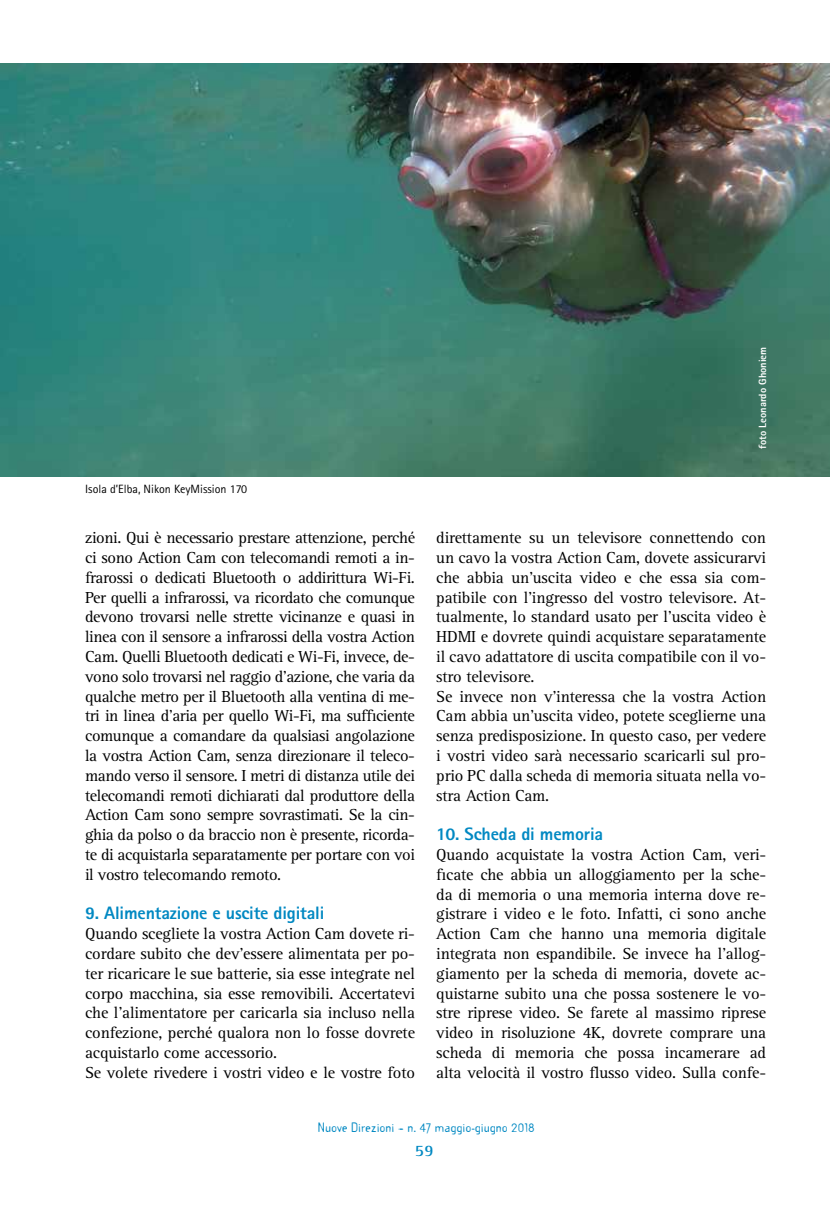
<style>
.page{position:relative;width:830px;height:1212px;background:#fff}
.page>*{position:absolute;margin:0;border:0;box-sizing:border-box;transform-origin:0 0}
.t1{font:800 18px "Rotis Sans Serif Std";letter-spacing:-.01em;color:#0088c2}
.t2{font:16.5px/19.8px "Rotis Serif Std";letter-spacing:-.01em;color:#000;text-align:justify}
.t3{font:700 16.5px "Rotis Serif Std";color:#0088c2}
.t4{font:12px "Template Gothic OT";color:#0088c2}
.t5{font:12px "Rotis Sans Serif Std";color:#000}
.t6{font:800 10.5px "Rotis Sans Serif Std";color:#fff}
</style>
<div class="page">
<img style="left:0;top:64px;width:829px;height:412px">
<p class="t5" style="left:85px;top:482px;width:163px">Isola d’Elba, Nikon KeyMission 170</p>
<p class="t2" style="left:85px;top:528px;width:331px">zioni. Qui è necessario prestare attenzione, perché ci sono Action Cam con telecomandi remoti a in&shy;frarossi o dedicati Bluetooth o addirittura Wi-Fi.<br>Per quelli a infrarossi, va ricordato che comunque devono trovarsi nelle strette vicinanze e quasi in linea con il sensore a infrarossi della vostra Action Cam. Quelli Bluetooth dedicati e Wi-Fi, invece, de&shy;vono solo trovarsi nel raggio d’azione, che varia da qualche metro per il Bluetooth alla ventina di me&shy;tri in linea d’aria per quello Wi-Fi, ma sufficiente comunque a comandare da qualsiasi angolazione la vostra Action Cam, senza direzionare il teleco&shy;mando verso il sensore. I metri di distanza utile dei telecomandi remoti dichiarati dal produttore della Action Cam sono sempre sovrastimati. Se la cin&shy;ghia da polso o da braccio non è presente, ricorda&shy;te di acquistarla separatamente per portare con voi il vostro telecomando remoto.</p>
<p class="t1" style="left:85px;top:902px;width:240px">9. Alimentazione e uscite digitali</p>
<p class="t2" style="left:85px;top:924px;width:331px;text-align:left">Quando scegliete la vostra Action Cam dovete ri&shy;cordare subito che dev’essere alimentata per po&shy;ter ricaricare le sue batterie, sia esse integrate nel corpo macchina, sia esse removibili. Accertatevi che l’alimentatore per caricarla sia incluso nella confezione, perché qualora non lo fosse dovrete acquistarlo come accessorio.<br>Se volete rivedere i vostri video e le vostre foto</p>
<p class="t6" style="left:755px;top:449px;width:104px;rotate:-90deg">foto Leonardo Ghoniem</p>
<p class="t2" style="left:436px;top:528px;width:331px;text-align:left">direttamente su un televisore connettendo con un cavo la vostra Action Cam, dovete assicurarvi che abbia un’uscita video e che essa sia com&shy;patibile con l’ingresso del vostro televisore. At&shy;tualmente, lo standard usato per l’uscita video è HDMI e dovrete quindi acquistare separatamente il cavo adattatore di uscita compatibile con il vo&shy;stro televisore.<br>Se invece non v’interessa che la vostra Action Cam abbia un’uscita video, potete sceglierne una senza predisposizione. In questo caso, per vedere i vostri video sarà necessario scaricarli sul pro&shy;prio PC dalla scheda di memoria situata nella vo&shy;stra Action Cam.</p>
<p class="t1" style="left:436px;top:823px;width:168px">10. Scheda di memoria</p>
<p class="t2" style="left:436px;top:845px;width:331px">Quando acquistate la vostra Action Cam, veri&shy;ficate che abbia un alloggiamento per la sche&shy;da di memoria o una memoria interna dove re&shy;gistrare i video e le foto. Infatti, ci sono anche Action Cam che hanno una memoria digitale integrata non espandibile. Se invece ha l’allog&shy;giamento per la scheda di memoria, dovete ac&shy;quistarne subito una che possa sostenere le vo&shy;stre riprese video. Se farete al massimo riprese video in risoluzione 4K, dovrete comprare una scheda di memoria che possa incamerare ad alta velocità il vostro flusso video. Sulla confe-</p>
<p class="t4" style="left:318px;top:1121px;width:218px">Nuove Direzioni • n. 47 maggio-giugno 2018</p>
<p class="t3" style="left:414px;top:1141px;width:20px">59</p>
</div>
